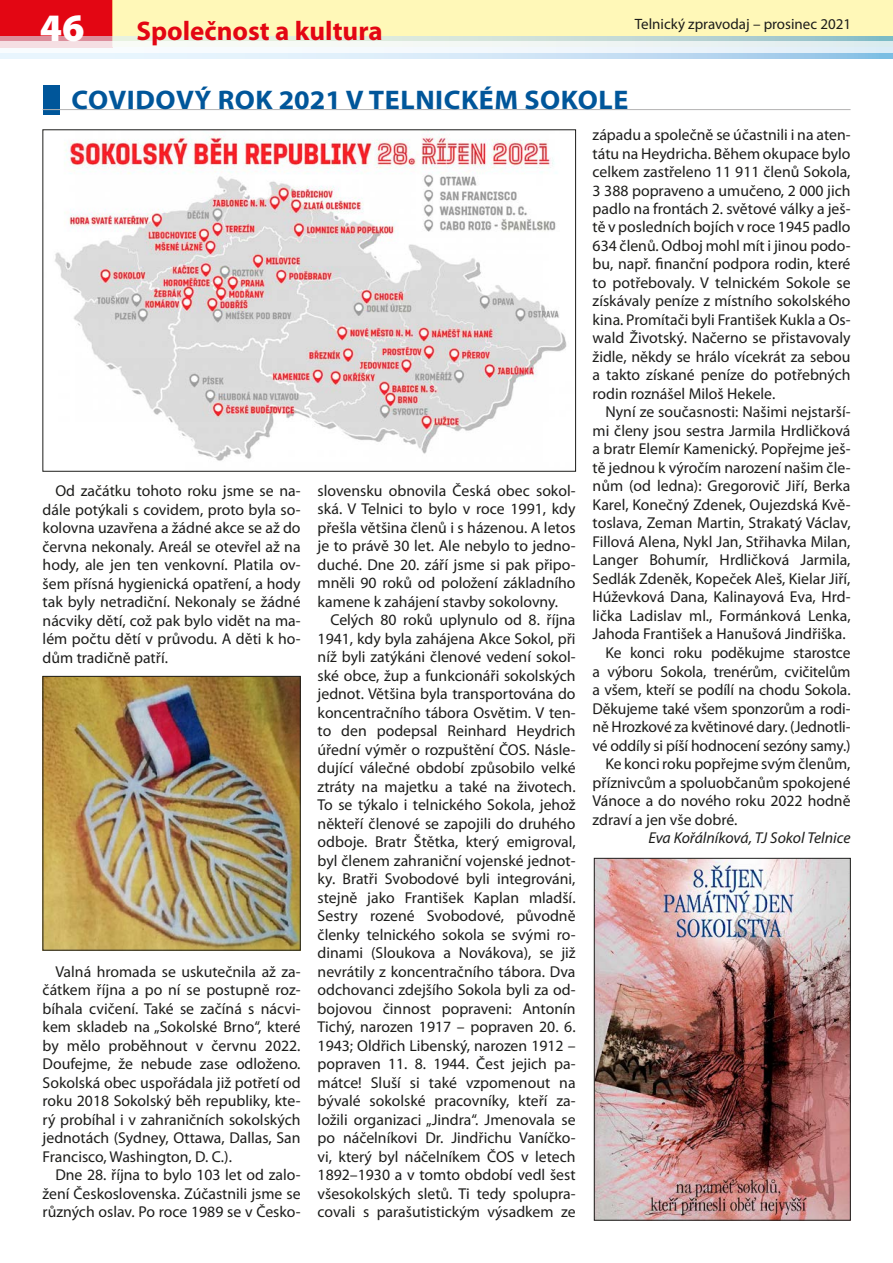
<style>
.page{position:relative;width:893px;height:1263px;background:#fff}
.page>*{position:absolute;margin:0;border:0;box-sizing:border-box;transform-origin:0 0}
.t1{font:900 39px "Myriad Pro";color:#fff}
.t2{font:700 27px "Myriad Pro";letter-spacing:.02em;color:#00569a;scale:1.04 1}
.t3{font:700 27px "Myriad Pro";color:#e30613}
.t4{font:15.75px/18.5px "Myriad Pro";color:#1d1d1b;text-align:justify}
.t5{font:italic 15.75px "Myriad Pro";color:#1d1d1b}
.t6{font:15px "Myriad Pro";color:#1d1d1b}
</style>
<div class="page">
<div style="left:0;top:0;width:112px;height:47px;background:#e30613"></div>
<div style="left:112px;top:0;width:781px;height:47px;background:#fff8b8"></div>
<svg style="left:0;top:37px;width:893px;height:21px;background:#cfdfe6"></svg>
<svg style="left:0;top:42px;width:893px;height:11px;fill:#f4f7f7"></svg>
<div style="left:43px;top:86px;width:17px;height:29px;background:#00569a"></div>
<hr style="left:43px;top:109px;width:808px;height:1px;background:#b3b2b2">
<img style="left:55px;top:132px;width:512px;height:329px">
<img style="left:45px;top:678px;width:253px;height:270px">
<img style="left:596px;top:860px;width:252px;height:358px">
<div style="left:594px;top:858px;width:256px;height:362px;border:1px solid #1d1d1b"></div>
<h1 class="t1" style="left:40px;top:1px;width:46px">46</h1>
<h2 class="t3" style="left:136px;top:14px;width:248px">Společnost a kultura</h2>
<p class="t6" style="left:635px;top:14px;width:218px">Telnický zpravodaj – prosinec 2021</p>
<h2 class="t2" style="left:72px;top:83px;width:537px">COVIDOVÝ ROK 2021 V TELNICKÉM SOKOLE</h2>
<p class="t4" style="left:43px;top:481px;width:259px;text-indent:13px">Od začátku tohoto roku jsme se na&shy;dále potýkali s covidem, proto byla so&shy;kolovna uzavřena a žádné akce se až do června nekonaly. Areál se otevřel až na hody, ale jen ten venkovní. Platila ov&shy;šem přísná hygienická opatření, a hody tak byly netradiční. Nekonaly se žádné nácviky dětí, což pak bylo vidět na ma&shy;lém počtu dětí v průvodu. A děti k ho&shy;dům tradičně patří.</p>
<p class="t4" style="left:43px;top:962px;width:259px;text-indent:13px">Valná hromada se uskutečnila až za&shy;čátkem října a po ní se postupně roz&shy;bíhala cvičení. Také se začíná s nácvi&shy;kem skladeb na „Sokolské Brno“, které by mělo proběhnout v červnu 2022.<br>Doufejme, že nebude zase odloženo.<br>Sokolská obec uspořádala již potřetí od roku 2018 Sokolský běh republiky, kte&shy;rý probíhal i v zahraničních sokolských jednotách (Sydney, Ottawa, Dallas, San Francisco, Washington, D. C.).</p>
<p class="t4" style="left:43px;top:1165px;width:259px;text-indent:13px">Dne 28. října to bylo 103 let od zalo&shy;žení Československa. Zúčastnili jsme se různých oslav. Po roce 1989 se v Česko-</p>
<p class="t4" style="left:318px;top:481px;width:259px">slovensku obnovila Česká obec sokol&shy;ská. V Telnici to bylo v roce 1991, kdy přešla většina členů i s házenou. A letos je to právě 30 let. Ale nebylo to jedno&shy;duché. Dne 20. září jsme si pak připo&shy;mněli 90 roků od položení základního kamene k zahájení stavby sokolovny.</p>
<p class="t4" style="left:318px;top:611px;width:259px;text-indent:13px">Celých 80 roků uplynulo od 8. října 1941, kdy byla zahájena Akce Sokol, při níž byli zatýkáni členové vedení sokol&shy;ské obce, žup a funkcionáři sokolských jednot. Většina byla transportována do koncentračního tábora Osvětim. V ten&shy;to den podepsal Reinhard Heydrich úřední výměr o rozpuštění ČOS. Násle&shy;dující válečné období způsobilo velké ztráty na majetku a také na životech.<br>To se týkalo i telnického Sokola, jehož někteří členové se zapojili do druhého odboje. Bratr Štětka, který emigroval, byl členem zahraniční vojenské jednot&shy;ky. Bratři Svobodové byli integrováni, stejně jako František Kaplan mladší.<br>Sestry rozené Svobodové, původně členky telnického sokola se svými ro&shy;dinami (Sloukova a Novákova), se již nevrátily z koncentračního tábora. Dva odchovanci zdejšího Sokola byli za od&shy;bojovou činnost popraveni: Antonín Tichý, narozen 1917 – popraven 20. 6.<br>1943; Oldřich Libenský, narozen 1912 – popraven 11. 8. 1944. Čest jejich pa&shy;mátce! Sluší si také vzpomenout na bývalé sokolské pracovníky, kteří za&shy;ložili organizaci „Jindra“. Jmenovala se po náčelníkovi Dr. Jindřichu Vaníčko&shy;vi, který byl náčelníkem ČOS v letech 1892–1930 a v tomto období vedl šest všesokolských sletů. Ti tedy spolupra&shy;covali s parašutistickým výsadkem ze</p>
<p class="t4" style="left:593px;top:125px;width:259px">západu a společně se účastnili i na aten&shy;tátu na Heydricha. Během okupace bylo celkem zastřeleno 11 911 členů Sokola, 3 388 popraveno a umučeno, 2 000 jich padlo na frontách 2. světové války a ješ&shy;tě v posledních bojích v roce 1945 padlo 634 členů. Odboj mohl mít i jinou podo&shy;bu, např. finanční podpora rodin, které to potřebovaly. V telnickém Sokole se získávaly peníze z místního sokolského kina. Promítači byli František Kukla a Os&shy;wald Životský. Načerno se přistavovaly židle, někdy se hrálo vícekrát za sebou a takto získané peníze do potřebných rodin roznášel Miloš Hekele.</p>
<p class="t4" style="left:605px;top:403px;width:247px">Nyní ze současnosti: Našimi nejstarší-</p>
<p class="t4" style="left:593px;top:421px;width:259px">mi členy jsou sestra Jarmila Hrdličková</p>
<p class="t4" style="left:593px;top:440px;width:259px">a bratr Elemír Kamenický. Popřejme ješ-</p>
<p class="t4" style="left:593px;top:458px;width:259px">tě jednou k výročím narození našim čle-</p>
<p class="t4" style="left:593px;top:477px;width:259px">nům (od ledna): Gregorovič Jiří, Berka</p>
<p class="t4" style="left:593px;top:495px;width:259px">Karel, Konečný Zdenek, Oujezdská Kvě-</p>
<p class="t4" style="left:593px;top:514px;width:259px">toslava, Zeman Martin, Strakatý Václav,</p>
<p class="t4" style="left:593px;top:532px;width:259px">Fillová Alena, Nykl Jan, Střihavka Milan,</p>
<p class="t4" style="left:593px;top:551px;width:259px">Langer Bohumír, Hrdličková Jarmila,</p>
<p class="t4" style="left:593px;top:569px;width:259px">Sedlák Zdeněk, Kopeček Aleš, Kielar Jiří,</p>
<p class="t4" style="left:593px;top:588px;width:259px">Húževková Dana, Kalinayová Eva, Hrd-</p>
<p class="t4" style="left:593px;top:606px;width:259px">lička Ladislav ml., Formánková Lenka,</p>
<p class="t4" style="left:593px;top:624px;width:255px">Jahoda František a Hanušová Jindřiška.</p>
<p class="t4" style="left:605px;top:643px;width:247px">Ke konci roku poděkujme starostce</p>
<p class="t4" style="left:593px;top:662px;width:259px">a výboru Sokola, trenérům, cvičitelům</p>
<p class="t4" style="left:593px;top:680px;width:259px">a všem, kteří se podílí na chodu Sokola.</p>
<p class="t4" style="left:593px;top:699px;width:259px">Děkujeme také všem sponzorům a rodi-</p>
<p class="t4" style="left:593px;top:717px;width:259px">ně Hrozkové za květinové dary. (Jednotli-</p>
<p class="t4" style="left:593px;top:736px;width:259px">vé oddíly si píší hodnocení sezóny samy.)</p>
<p class="t4" style="left:605px;top:754px;width:247px">Ke konci roku popřejme svým členům,</p>
<p class="t4" style="left:593px;top:773px;width:259px">příznivcům a spoluobčanům spokojené</p>
<p class="t4" style="left:593px;top:791px;width:259px">Vánoce a do nového roku 2022 hodně</p>
<p class="t4" style="left:593px;top:810px;width:146px">zdraví a jen vše dobré.</p>
<p class="t5" style="left:648px;top:828px;width:204px">Eva Kořálníková, TJ Sokol Telnice</p>
</div>
